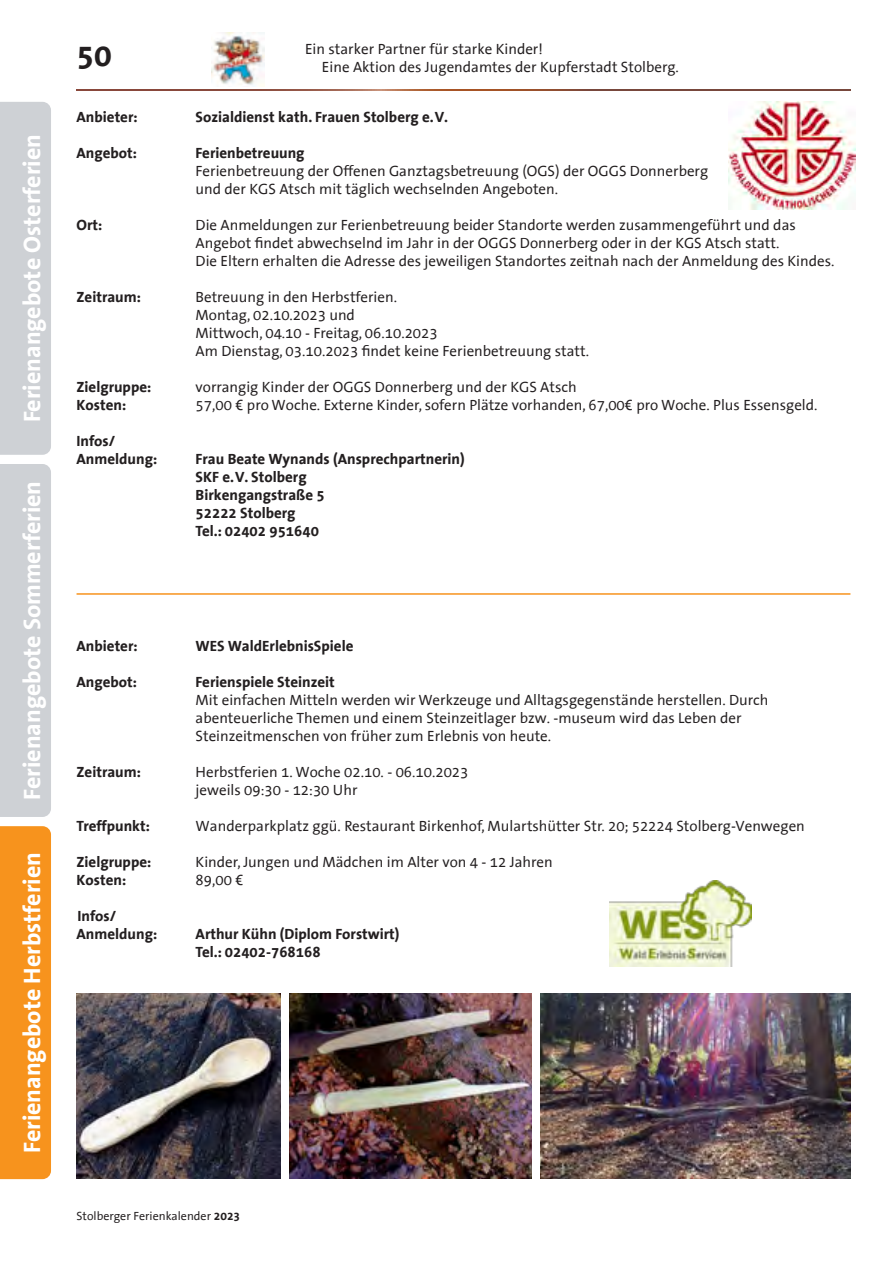
<style>
.page{position:relative;width:893px;height:1263px;background:#fff}
.page>*{position:absolute;margin:0;border:0;box-sizing:border-box;transform-origin:0 0}
.t1{font:700 32.25px "The Sans Office";color:#231f20}
.t2{font:700 24px "The Sans Office";color:#fff}
.t3{font:15px/18px "The Sans Office";color:#231f20}
.t4{font:700 15px/18px "The Sans Office";color:#231f20}
.t5{font:12px "The Sans Office";color:#231f20}
.s1{font-weight:700}
</style>
<div class="page">
<img style="left:212px;top:33px;width:53px;height:53px">
<svg style="left:77px;top:89px;width:773px;height:2px;background:#8e513d"></svg>
<div style="left:0;top:102px;width:51px;height:353px;background:#ced1d5"></div>
<div style="left:0;top:464px;width:51px;height:353px;background:#ced1d5"></div>
<div style="left:0;top:826px;width:51px;height:353px;background:#f7931d"></div>
<img style="left:729px;top:102px;width:126px;height:108px">
<hr style="left:77px;top:593px;width:773px;height:2px;background:#f7931d">
<img style="left:609px;top:881px;width:143px;height:85px">
<img style="left:541px;top:994px;width:309px;height:185px">
<img style="left:289px;top:994px;width:243px;height:185px">
<img style="left:77px;top:994px;width:204px;height:185px">
<h2 class="t2" style="left:19px;top:422px;width:290px;rotate:-90deg">Ferienangebote Osterferien</h2>
<h2 class="t2" style="left:19px;top:800px;width:321px;rotate:-90deg">Ferienangebote Sommerferien</h2>
<h2 class="t2" style="left:19px;top:1153px;width:303px;rotate:-90deg">Ferienangebote Herbstferien</h2>
<h1 class="t1" style="left:77px;top:38px;width:37px">50</h1>
<p class="t3" style="left:322px;top:40px;width:359px;text-indent:-17px">Ein starker Partner für starke Kinder!<br>Eine Aktion des Jugendamtes der Kupferstadt Stolberg.</p>
<p class="t4" style="left:77px;top:108px;width:63px">Anbieter:</p>
<p class="t4" style="left:196px;top:108px;width:254px">Sozialdienst kath. Frauen Stolberg e.V.</p>
<p class="t4" style="left:77px;top:144px;width:62px">Angebot:</p>
<p class="t4" style="left:196px;top:144px;width:111px">Ferienbetreuung</p>
<p class="t3" style="left:196px;top:162px;width:514px">Ferienbetreuung der Offenen Ganztagsbetreuung (OGS) der OGGS Donnerberg und der KGS Atsch mit täglich wechselnden Angeboten.</p>
<p class="t4" style="left:77px;top:216px;width:27px">Ort:</p>
<p class="t3" style="left:196px;top:216px;width:640px">Die Anmeldungen zur Ferienbetreuung beider Standorte werden zusammengeführt und das<br>Angebot findet abwechselnd im Jahr in der OGGS Donnerberg oder in der KGS Atsch statt.<br>Die Eltern erhalten die Adresse des jeweiligen Standortes zeitnah nach der Anmeldung des Kindes.</p>
<p class="t4" style="left:77px;top:288px;width:66px">Zeitraum:</p>
<p class="t3" style="left:196px;top:288px;width:395px">Betreuung in den Herbstferien.<br>Montag, 02.10.2023 und<br>Mittwoch, 04.10 - Freitag, 06.10.2023<br>Am Dienstag, 03.10.2023 findet keine Ferienbetreuung statt.</p>
<p class="t4" style="left:77px;top:378px;width:76px">Zielgruppe:</p>
<p class="t3" style="left:196px;top:378px;width:383px">vorrangig Kinder der OGGS Donnerberg und der KGS Atsch</p>
<p class="t4" style="left:77px;top:396px;width:51px">Kosten:</p>
<p class="t3" style="left:196px;top:396px;width:623px">57,00 € pro Woche. Externe Kinder, sofern Plätze vorhanden, 67,00€ pro Woche. Plus Essensgeld.</p>
<p class="t4" style="left:77px;top:432px;width:82px">Infos/<br>Anmeldung:</p>
<p class="t4" style="left:196px;top:450px;width:271px">Frau Beate Wynands (Ansprechpartnerin)<br>SKF e.V. Stolberg<br>Birkengangstraße 5<br>52222 Stolberg<br>Tel.: 02402 951640</p>
<p class="t4" style="left:77px;top:638px;width:63px">Anbieter:</p>
<p class="t4" style="left:196px;top:638px;width:159px">WES WaldErlebnisSpiele</p>
<p class="t4" style="left:77px;top:674px;width:62px">Angebot:</p>
<p class="t4" style="left:196px;top:674px;width:141px">Ferienspiele Steinzeit</p>
<p class="t3" style="left:196px;top:692px;width:574px">Mit einfachen Mitteln werden wir Werkzeuge und Alltagsgegenstände herstellen. Durch abenteuerliche Themen und einem Steinzeitlager bzw. -museum wird das Leben der<br>Steinzeitmenschen von früher zum Erlebnis von heute.</p>
<p class="t4" style="left:77px;top:764px;width:66px">Zeitraum:</p>
<p class="t3" style="left:196px;top:764px;width:274px">Herbstferien 1. Woche 02.10. - 06.10.2023 jeweils 09:30 - 12:30 Uhr</p>
<p class="t4" style="left:77px;top:818px;width:75px">Treffpunkt:</p>
<p class="t3" style="left:196px;top:818px;width:611px">Wanderparkplatz ggü. Restaurant Birkenhof, Mulartshütter Str. 20; 52224 Stolberg-Venwegen</p>
<p class="t4" style="left:77px;top:854px;width:76px">Zielgruppe:</p>
<p class="t3" style="left:196px;top:854px;width:359px">Kinder, Jungen und Mädchen im Alter von 4 - 12 Jahren</p>
<p class="t4" style="left:77px;top:872px;width:51px">Kosten:</p>
<p class="t3" style="left:196px;top:872px;width:49px">89,00 €</p>
<p class="t4" style="left:77px;top:908px;width:82px">Infos/<br>Anmeldung:</p>
<p class="t4" style="left:196px;top:926px;width:205px">Arthur Kühn (Diplom Forstwirt)<br>Tel.: 02402-768168</p>
<p class="t5" style="left:77px;top:1210px;width:165px">Stolberger Ferienkalender <span class="s1">2023</span></p>
</div>
